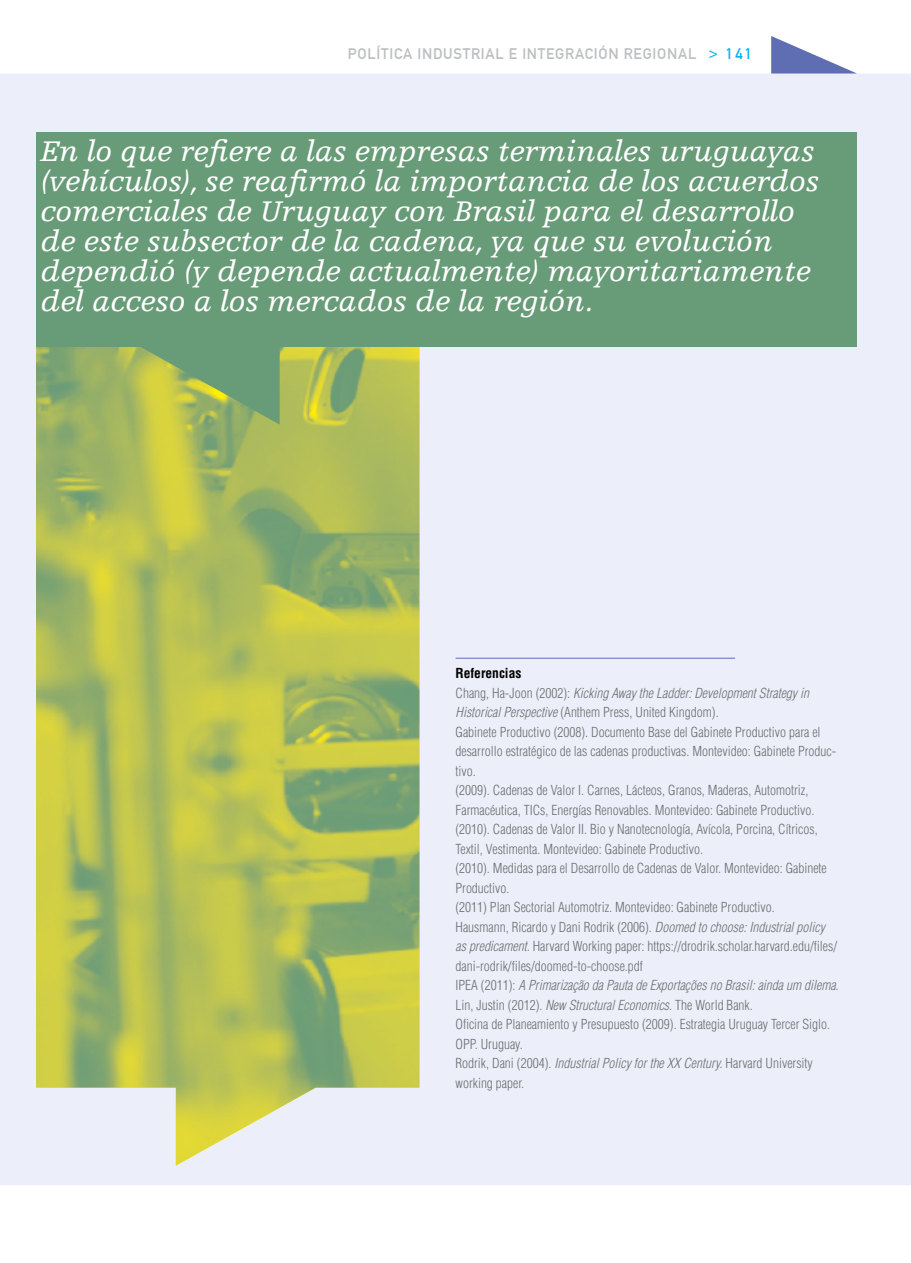
<style>
.page{position:relative;width:911px;height:1263px;background:#fff}
.page>*{position:absolute;margin:0;border:0;box-sizing:border-box;transform-origin:0 0}
.t1{font:italic 30px/30px "Egyptienne F";color:#fff}
.t2{font:15px "DIN1451 Mittelschrift";letter-spacing:.05em;color:#bcbec0}
.t3{font:300 condensed 13.5px/19.5px "Helvetica";color:#6d6e71}
.s1{color:#00b3f0}
.s2{font-weight:700;color:#000}
.s3{font-style:italic}
</style>
<div class="page">
<div style="left:0;top:74px;width:911px;height:1111px;background:#eceff9"></div>
<svg style="left:771px;top:36px;width:86px;height:38px"></svg>
<img style="left:36px;top:346px;width:383px;height:820px">
<div style="left:36px;top:132px;width:821px;height:214px;background:#689b78"></div>
<svg style="left:140px;top:347px;width:140px;height:78px"></svg>
<hr style="left:455px;top:658px;width:280px;height:1px;background:#5f6db3">
<p class="t2" style="left:348px;top:45px;width:10px">POL</p>
<p class="t2" style="left:377px;top:45px;width:377px">ÍTICA INDUSTRIAL E INTEGRACIÓN REGIONAL <span class="s1">&gt; 141</span></p>
<p class="t1" style="left:40px;top:136px;width:780px">En lo que refiere a las empresas terminales uruguayas (vehículos), se reafirmó la importancia de los acuerdos comerciales de Uruguay con Brasil para el desarrollo de este subsector de la cadena, ya que su evolución dependió (y depende actualmente) mayoritariamente del acceso a los mercados de la región.</p>
<p class="t3" style="left:455px;top:663px;width:385px"><span class="s2">Referencias<br></span>Chang, Ha-Joon (2002): <span class="s3">Kicking Away the Ladder: Development Strategy in Historical Perspective</span> (Anthem Press, United Kingdom).<br>Gabinete Productivo (2008). Documento Base del Gabinete Productivo para el desarrollo estratégico de las cadenas productivas. Montevideo: Gabinete Produc&shy;tivo.<br>(2009). Cadenas de Valor I. Carnes, Lácteos, Granos, Maderas, Automotriz, Farmacéutica, TICs, Energías Renovables. Montevideo: Gabinete Productivo. (2010). Cadenas de Valor II. Bio y Nanotecnología, Avícola, Porcina, Cítricos, Textil, Vestimenta. Montevideo: Gabinete Productivo.<br>(2010). Medidas para el Desarrollo de Cadenas de Valor. Montevideo: Gabinete Productivo.<br>(2011) Plan Sectorial Automotriz. Montevideo: Gabinete Productivo.<br>Hausmann, Ricardo y Dani Rodrik (2006). <span class="s3">Doomed to choose: Industrial policy as predicament.</span> Harvard Working paper: https://drodrik.scholar.harvard.edu/files/ dani-rodrik/files/doomed-to-choose.pdf<br>IPEA (2011): <span class="s3">A Primarização da Pauta de Exportações no Brasil: ainda um dilema.<br></span>Lin, Justin (2012). <span class="s3">New Structural Economics</span>. The World Bank.<br>Oficina de Planeamiento y Presupuesto (2009). Estrategia Uruguay Tercer Siglo.<br>OPP. Uruguay.<br>Rodrik, Dani (2004). <span class="s3">Industrial Policy for the XX Century.</span> Harvard University working paper.</p>
</div>
